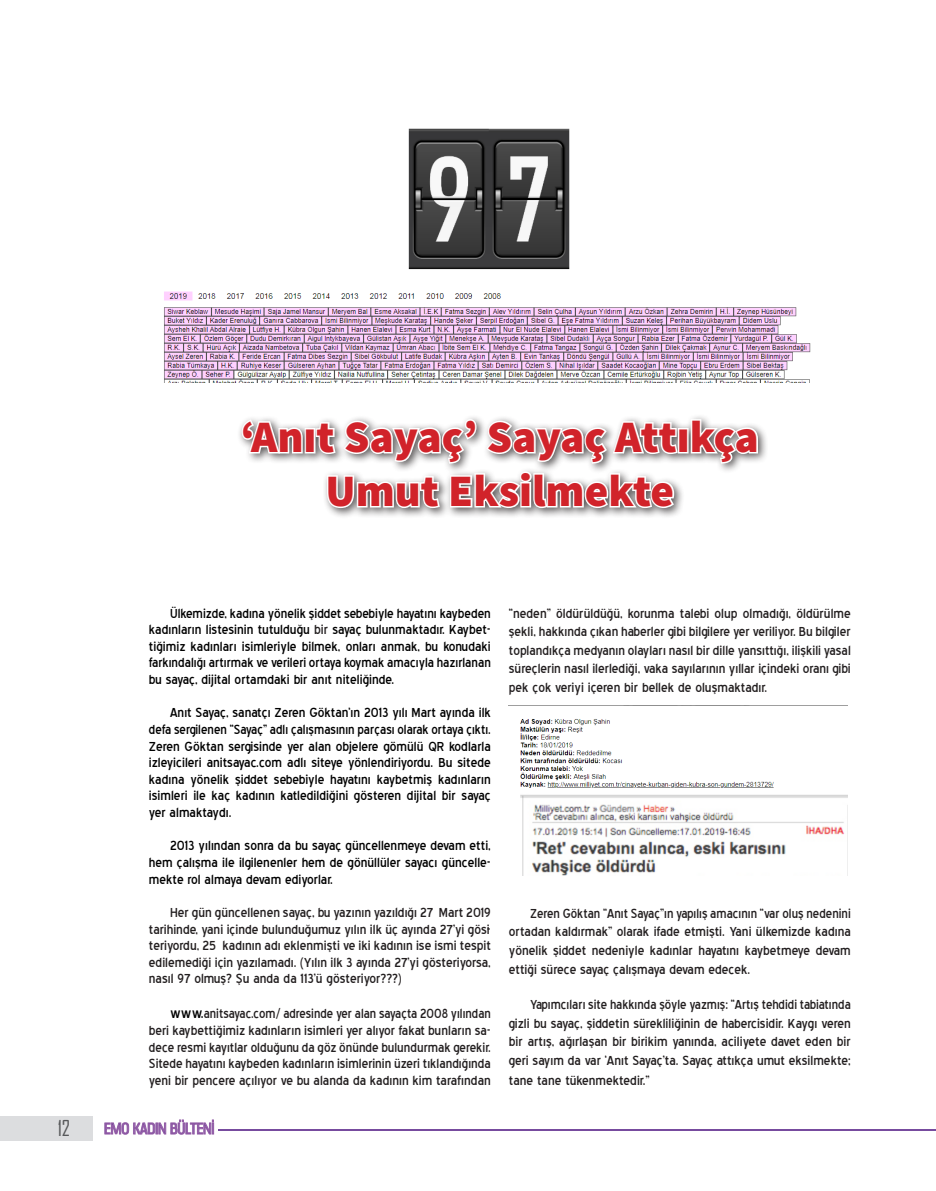
<style>
.page{position:relative;width:936px;height:1191px;background:#fff}
.page>*{position:absolute;margin:0;border:0;box-sizing:border-box;transform-origin:0 0}
.BAŞLIK{font:900 45px/54px "Source Sans Pro";color:#d1232a;text-align:center}
.t1{font:21px "Agency FB";color:#57585a}
.ICERIK{font:16.5px/16.5px "Blue Highway";color:#000;text-align:justify}
.ICERIK-2{font:16.5px/16.5px "Blue Highway";color:#231f20;text-align:justify}
.ICERIK-3{font:16.5px/18.5px "Blue Highway";color:#231f20;text-align:justify;scale:.96 1}
.ICERIK-4{font:16.5px/16.5px "Blue Highway";color:#231f20;text-align:justify;scale:.95 1}
.t2{font:15px "Jesaya Free";color:#774b9e}
.s1{color:#231f20}
.s2{font-size:18px;color:#000}
</style>
<div class="page">
<hr style="left:218px;top:1128px;width:717px;height:2px;background:#774b9e">
<svg style="left:104px;top:1119px;width:109px;height:16px"></svg>
<div style="left:0;top:1115px;width:92px;height:25px;background:#dcdddf"></div>
<img style="left:509px;top:705px;width:338px;height:171px">
<img style="left:164px;top:128px;width:647px;height:254px">
<div style="left:236px;top:414px;width:532px;height:104px;background:#231f20;opacity:.75"></div>
<svg style="left:240px;top:417px;width:64px;height:38px"></svg>
<div style="left:305px;top:428px;width:10px;height:25px;border:3px solid #fff"></div>
<div style="left:677px;top:428px;width:11px;height:25px;border:3px solid #fff"></div>
<svg style="left:689px;top:418px;width:70px;height:47px"></svg>
<svg style="left:314px;top:418px;width:365px;height:91px"></svg>
<p class="BAŞLIK" style="left:241px;top:412px;width:519px">‘Anıt Sayaç’ Sayaç Attıkça<br>Umut Eksilmekte</p>
<p class="ICERIK" style="left:149px;top:605px;width:343px;text-indent:21px">Ülkemizde, kadına yönelik şiddet sebebiyle hayatını kaybeden kadınların listesinin tutulduğu <span class="s1">bir</span> sayaç bulunmaktadır. Kaybet&shy;tiğimiz kadınları isimleriyle bilmek, onları anmak, bu konudaki farkındalığı artırmak ve verileri ortaya koymak amacıyla hazırlanan bu sayaç, dijital ortamdaki bir anıt niteliğinde.</p>
<p class="ICERIK" style="left:149px;top:705px;width:343px;text-indent:21px">Anıt Sayaç, sanatçı Zeren Göktan‘ın 2013 yılı Mart ayında ilk defa sergilenen “Sayaç” adlı çalışmasının parçası olarak ortaya çıktı.<br>Zeren Göktan sergisinde yer alan objelere gömülü QR kodlarla izleyicileri anitsayac.com adlı siteye yönlendiriyordu. Bu sitede kadına yönelik şiddet sebebiyle hayatını kaybetmiş kadınların isimleri ile kaç kadının katledildiğini gösteren dijital bir sayaç yer almaktaydı.</p>
<p class="ICERIK" style="left:149px;top:837px;width:343px;text-indent:21px">2013 yılından sonra da bu sayaç güncellenmeye devam etti, hem çalışma ile ilgilenenler hem de gönüllüler sayacı güncelle&shy;mekte rol almaya devam ediyorlar.</p>
<p class="ICERIK-2" style="left:149px;top:904px;width:343px;text-indent:21px">Her gün güncellenen sayaç, bu yazının yazıldığı 27 Mart 2019 tarihinde, yani içinde bulunduğumuz yılın ilk üç ayında 27’yi gös&shy;teriyordu, 25 kadının adı eklenmişti ve iki kadının ise ismi tespit edilemediği için yazılamadı. (Yılın ilk 3 ayında 27’yi gösteriyorsa, nasıl 97 olmuş? Şu anda da 113’ü gösteriyor???)</p>
<p class="ICERIK-4" style="left:149px;top:1005px;width:361px;text-indent:21px"><span class="s2">www.</span>anitsayac.com/ adresinde yer alan sayaçta 2008 yılından beri kaybettiğimiz kadınların isimleri yer alıyor fakat bunların sa&shy;dece resmi kayıtlar olduğunu da göz önünde bulundurmak gerekir.<br>Sitede hayatını kaybeden kadınların isimlerinin üzeri tıklandığında yeni bir pencere açılıyor ve bu alanda da kadının kim tarafından</p>
<p class="t1" style="left:58px;top:1115px;width:14px">12</p>
<p class="t2" style="left:104px;top:1119px;width:112px">EMO KADIN BÜLTENİ</p>
<p class="ICERIK-2" style="left:509px;top:604px;width:343px;line-height:18.5px">“neden” öldürüldüğü, korunma talebi olup olmadığı, öldürülme şekli, hakkında çıkan haberler gibi bilgilere yer veriliyor. Bu bilgiler toplandıkça medyanın olayları nasıl bir dille yansıttığı, ilişkili yasal süreçlerin nasıl ilerlediği, vaka sayılarının yıllar içindeki oranı gibi pek çok veriyi içeren bir bellek de oluşmaktadır.</p>
<p class="ICERIK-3" style="left:509px;top:904px;width:358px;text-indent:21px">Zeren Göktan “Anıt Sayaç”ın yapılış amacının “var oluş nedenini ortadan kaldırmak” olarak ifade etmişti. Yani ülkemizde kadına yönelik şiddet nedeniyle kadınlar hayatını kaybetmeye devam ettiği sürece sayaç çalışmaya devam edecek.</p>
<p class="ICERIK-3" style="left:509px;top:995px;width:358px;text-indent:21px">Yapımcıları site hakkında şöyle yazmış: “Artış tehdidi tabiatında gizli bu sayaç, şiddetin sürekliliğinin de habercisidir. Kaygı veren bir artış, ağırlaşan bir birikim yanında, aciliyete davet eden bir geri sayım da var ‘Anıt Sayaç’ta. Sayaç attıkça umut eksilmekte;</p>
<p class="ICERIK-2" style="left:509px;top:1072px;width:142px">tane tane tükenmektedir.”</p>
</div>
